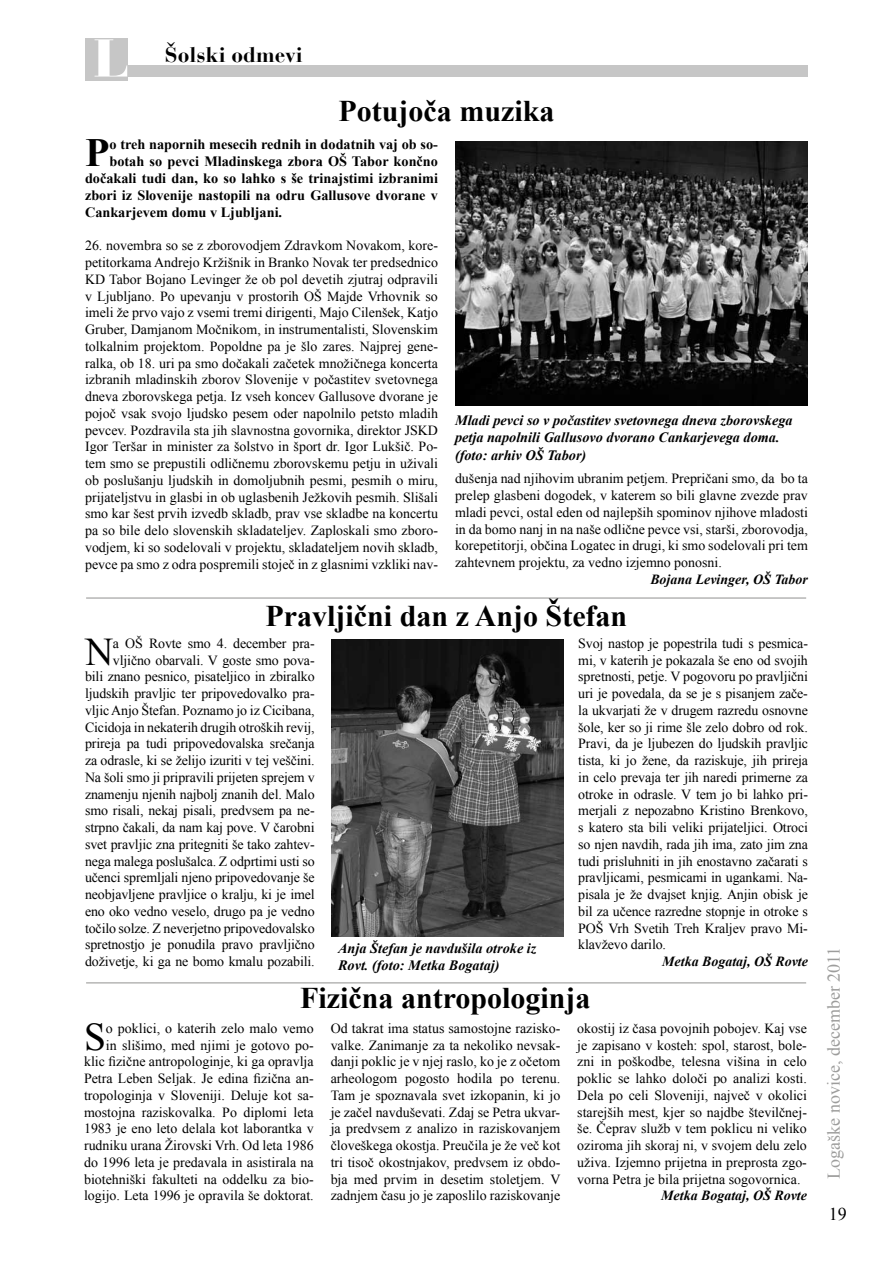
<style>
.page{position:relative;width:893px;height:1263px;background:#fff}
.page>*{position:absolute;margin:0;border:0;box-sizing:border-box;transform-origin:0 0}
.t1{font:700 40.05px "Times New Roman";color:#000}
.t2{font:39.3px "Times New Roman";color:#000}
.t3{font:700 30px "Times New Roman";color:#000}
.t4{font:700 21px "CE Bauer Bodoni";color:#000}
.t5{font:18px "Times New Roman";color:#9d9d9c}
.t6{font:18px "Times New Roman";color:#000}
.t7{font:700 14.25px "Times New Roman";color:#000}
.t8{font:italic 700 14.25px/17.1px "Times New Roman";color:#000}
.t9{font:13.95px/16.8px "Times New Roman";letter-spacing:-.01em;color:#000;text-align:justify}
.t10{font:italic 700 13.95px "Times New Roman";color:#000}
</style>
<div class="page">
<div style="left:127px;top:65px;width:681px;height:12px;background:#c6c6c6"></div>
<div style="left:85px;top:38px;width:42px;height:43px;background:#c6c6c6"></div>
<svg style="left:95px;top:39px;width:32px;height:38px"></svg>
<hr style="left:86px;top:597px;width:720px;height:2px;background:#9d9d9c">
<hr style="left:86px;top:982px;width:720px;height:1px;background:#9d9d9c">
<img style="left:455px;top:142px;width:353px;height:264px">
<img style="left:332px;top:639px;width:231px;height:298px">
<h3 class="t4" style="left:165px;top:42px;width:139px">Šolski odmevi</h3>
<h3 class="t3" style="left:339px;top:90px;width:217px">Potujoča muzika</h3>
<h1 class="t1" style="left:85px;top:125px;width:26px">P</h1>
<p class="t7" style="left:110px;top:134px;width:330px">o treh napornih mesecih rednih in dodatnih vaj ob so-</p>
<p class="t7" style="left:110px;top:151px;width:330px">botah so pevci Mladinskega zbora OŠ Tabor končno</p>
<p class="t7" style="left:85px;top:168px;width:354px">dočakali tudi dan, ko so lahko s še trinajstimi izbranimi</p>
<p class="t7" style="left:85px;top:185px;width:354px">zbori iz Slovenije nastopili na odru Gallusove dvorane v</p>
<p class="t7" style="left:85px;top:202px;width:199px">Cankarjevem domu v Ljubljani.</p>
<p class="t9" style="left:85px;top:237px;width:355px">26. novembra so se z zborovodjem Zdravkom Novakom, kore&shy;petitorkama Andrejo Kržišnik in Branko Novak ter predsednico KD Tabor Bojano Levinger že ob pol devetih zjutraj odpravili v Ljubljano. Po upevanju v prostorih OŠ Majde Vrhovnik so imeli že prvo vajo z vsemi tremi dirigenti, Majo Cilenšek, Katjo Gruber, Damjanom Močnikom, in instrumentalisti, Slovenskim tolkalnim projektom. Popoldne pa je šlo zares. Najprej gene&shy;ralka, ob 18. uri pa smo dočakali začetek množičnega koncerta izbranih mladinskih zborov Slovenije v počastitev svetovnega dneva zborovskega petja. Iz vseh koncev Gallusove dvorane je pojoč vsak svojo ljudsko pesem oder napolnilo petsto mladih pevcev. Pozdravila sta jih slavnostna govornika, direktor JSKD Igor Teršar in minister za šolstvo in šport dr. Igor Lukšič. Po&shy;tem smo se prepustili odličnemu zborovskemu petju in uživali ob poslušanju ljudskih in domoljubnih pesmi, pesmih o miru, prijateljstvu in glasbi in ob uglasbenih Ježkovih pesmih. Slišali smo kar šest prvih izvedb skladb, prav vse skladbe na koncertu pa so bile delo slovenskih skladateljev. Zaploskali smo zboro&shy;vodjem, ki so sodelovali v projektu, skladateljem novih skladb, pevce pa smo z odra pospremili stoječ in z glasnimi vzkliki nav-</p>
<p class="t8" style="left:455px;top:412px;width:339px">Mladi pevci so v počastitev svetovnega dneva zborovskega petja napolnili Gallusovo dvorano Cankarjevega doma. (foto: arhiv OŠ Tabor)</p>
<p class="t9" style="left:455px;top:470px;width:354px">dušenja nad njihovim ubranim petjem. Prepričani smo, da bo ta prelep glasbeni dogodek, v katerem so bili glavne zvezde prav mladi pevci, ostal eden od najlepših spominov njihove mladosti in da bomo nanj in na naše odlične pevce vsi, starši, zborovodja, korepetitorji, občina Logatec in drugi, ki smo sodelovali pri tem zahtevnem projektu, za vedno izjemno ponosni.</p>
<p class="t10" style="left:650px;top:569px;width:159px">Bojana Levinger, OŠ Tabor</p>
<h3 class="t3" style="left:266px;top:595px;width:363px">Pravljični dan z Anjo Štefan</h3>
<p class="t9" style="left:85px;top:635px;width:231px;text-align:right">a OŠ Rovte smo 4. december pra&shy;vljično obarvali. V goste smo pova-<br>bili znano pesnico, pisateljico in zbiralko ljudskih pravljic ter pripovedovalko pra&shy;vljic Anjo Štefan. Poznamo jo iz Cicibana, Cicidoja in nekaterih drugih otroških revij, prireja pa tudi pripovedovalska srečanja za odrasle, ki se želijo izuriti v tej veščini.<br>Na šoli smo ji pripravili prijeten sprejem v znamenju njenih najbolj znanih del. Malo smo risali, nekaj pisali, predvsem pa ne&shy;strpno čakali, da nam kaj pove. V čarobni svet pravljic zna pritegniti še tako zahtev&shy;nega malega poslušalca. Z odprtimi usti so učenci spremljali njeno pripovedovanje še neobjavljene pravljice o kralju, ki je imel eno oko vedno veselo, drugo pa je vedno točilo solze. Z neverjetno pripovedovalsko spretnostjo je ponudila pravo pravljično doživetje, ki ga ne bomo kmalu pozabili.</p>
<p class="t9" style="left:578px;top:635px;width:231px">Svoj nastop je popestrila tudi s pesmica&shy;mi, v katerih je pokazala še eno od svojih spretnosti, petje. V pogovoru po pravljični uri je povedala, da se je s pisanjem zače&shy;la ukvarjati že v drugem razredu osnovne šole, ker so ji rime šle zelo dobro od rok.<br>Pravi, da je ljubezen do ljudskih pravljic tista, ki jo žene, da raziskuje, jih prireja in celo prevaja ter jih naredi primerne za otroke in odrasle. V tem jo bi lahko pri&shy;merjali z nepozabno Kristino Brenkovo, s katero sta bili veliki prijateljici. Otroci so njen navdih, rada jih ima, zato jim zna tudi prisluhniti in jih enostavno začarati s pravljicami, pesmicami in ugankami. Na&shy;pisala je že dvajset knjig. Anjin obisk je bil za učence razredne stopnje in otroke s POŠ Vrh Svetih Treh Kraljev pravo Mi&shy;klavževo darilo.</p>
<h2 class="t2" style="left:85px;top:625px;width:30px">N</h2>
<p class="t8" style="left:338px;top:939px;width:200px">Anja Štefan je navdušila otroke iz<br>Rovt. (foto: Metka Bogataj)</p>
<p class="t10" style="left:662px;top:952px;width:147px">Metka Bogataj, OŠ Rovte</p>
<h3 class="t3" style="left:300px;top:977px;width:292px">Fizična antropologinja</h3>
<p class="t9" style="left:84px;top:1019px;width:231px;text-align:right">o poklici, o katerih zelo malo vemo<br>in slišimo, med njimi je gotovo po&shy;klic fizične antropologinje, ki ga opravlja Petra Leben Seljak. Je edina fizična an&shy;tropologinja v Sloveniji. Deluje kot sa&shy;mostojna raziskovalka. Po diplomi leta 1983 je eno leto delala kot laborantka v rudniku urana Žirovski Vrh. Od leta 1986 do 1996 leta je predavala in asistirala na biotehniški fakulteti na oddelku za bio&shy;logijo. Leta 1996 je opravila še doktorat.</p>
<p class="t9" style="left:331px;top:1019px;width:231px">Od takrat ima status samostojne razisko&shy;valke. Zanimanje za ta nekoliko nevsak&shy;danji poklic je v njej raslo, ko je z očetom arheologom pogosto hodila po terenu.<br>Tam je spoznavala svet izkopanin, ki jo je začel navduševati. Zdaj se Petra ukvar&shy;ja predvsem z analizo in raziskovanjem človeškega okostja. Preučila je že več kot tri tisoč okostnjakov, predvsem iz obdo&shy;bja med prvim in desetim stoletjem. V zadnjem času jo je zaposlilo raziskovanje</p>
<p class="t9" style="left:577px;top:1019px;width:231px">okostij iz časa povojnih pobojev. Kaj vse je zapisano v kosteh: spol, starost, bole&shy;zni in poškodbe, telesna višina in celo poklic se lahko določi po analizi kosti.<br>Dela po celi Sloveniji, največ v okolici starejših mest, kjer so najdbe številčnej&shy;še. Čeprav služb v tem poklicu ni veliko oziroma jih skoraj ni, v svojem delu zelo uživa. Izjemno prijetna in preprosta zgo&shy;vorna Petra je bila prijetna sogovornica.</p>
<h2 class="t2" style="left:84px;top:1010px;width:23px">S</h2>
<p class="t10" style="left:661px;top:1186px;width:147px">Metka Bogataj, OŠ Rovte</p>
<p class="t5" style="left:822px;top:1179px;width:234px;rotate:-90deg">Logaške novice, december 2011</p>
<p class="t6" style="left:829px;top:1202px;width:19px">19</p>
</div>
